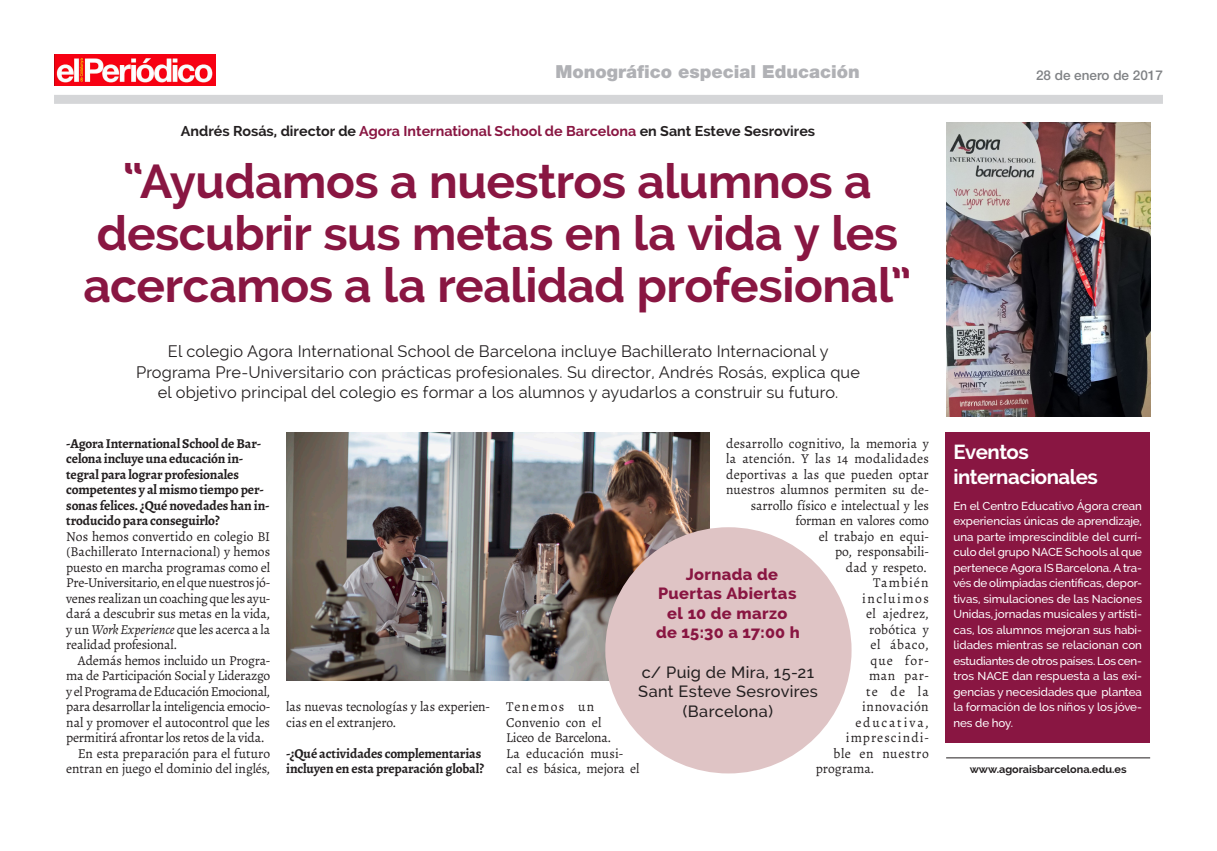
<style>
.page{position:relative;width:1217px;height:851px;background:#fff}
.page>*{position:absolute;margin:0;border:0;box-sizing:border-box;transform-origin:0 0}
.t1{font:700 47.7px/52.1px "Raleway";letter-spacing:-.01em;color:#891642;text-align:center}
.t2{font:700 20.4px/24.5px "Raleway";letter-spacing:-.025em;color:#fff}
.t3{font:900 18px "Helvetica Neue LT Std";color:#b0b1b5}
.t4{font:16.35px/20.4px "Raleway";letter-spacing:.01em;color:#231f20;text-align:center}
.t5{font:800 16.35px/19.5px "Raleway";letter-spacing:.025em;color:#891642;text-align:center}
.t6{font:500 16.35px/19.5px "Raleway";letter-spacing:.02em;color:#231f20;text-align:center}
.t7{font:700 14.25px "Raleway";color:#231f20}
.t8{font:13.65px/15.5px "Alegreya";letter-spacing:-.005em;color:#231f20}
.t9{font:700 13.65px/15.5px "Alegreya";letter-spacing:-.015em;color:#231f20}
.t10{font:13.65px "Alegreya";letter-spacing:-.025em;color:#231f20}
.t11{font:13.65px "Alegreya";letter-spacing:.02em;color:#231f20}
.t12{font:13.65px "Alegreya";letter-spacing:-.03em;color:#231f20}
.t13{font:13.65px "Alegreya";letter-spacing:.04em;color:#231f20}
.t14{font:13.65px "Alegreya";letter-spacing:.08em;color:#231f20}
.t15{font:13.65px "Alegreya";letter-spacing:.135em;color:#231f20}
.t16{font:13.65px "Alegreya";letter-spacing:.105em;color:#231f20}
.t17{font:13.65px "Alegreya";letter-spacing:.015em;color:#231f20}
.t18{font:13.65px "Alegreya";letter-spacing:.075em;color:#231f20}
.t19{font:500 13.5px "Helvetica Neue LT Std";color:#808285}
.t20{font:500 11.55px/15.5px "Raleway";letter-spacing:-.005em;color:#fff;text-align:justify}
.t21{font:700 10.8px "Raleway";letter-spacing:-.005em;color:#231f20}
.s1{color:#891642}
.s2{font-style:italic}
</style>
<div class="page">
<div style="left:54px;top:95px;width:1108px;height:9px;background:#d5d6d8"></div>
<img style="left:54px;top:54px;width:162px;height:31px">
<div style="left:945px;top:432px;width:204px;height:310px;background:#891642"></div>
<hr style="left:945px;top:757px;width:204px;height:1px;background:#231f20">
<img style="left:946px;top:122px;width:203px;height:295px">
<img style="left:286px;top:432px;width:423px;height:248px">
<div style="left:605px;top:527px;width:246px;height:246px;background:#dfc4c5;border-radius:50%"></div>
<h3 class="t3" style="left:555px;top:61px;width:306px">Monográfico especial Educación</h3>
<p class="t19" style="left:1035px;top:67px;width:128px">28 de enero de 2017</p>
<p class="t7" style="left:181px;top:122px;width:635px">Andrés Rosás, director de <span class="s1">Agora International School de Barcelona</span> en Sant Esteve Sesrovires</p>
<h1 class="t1" style="left:83px;top:155px;width:829px">“Ayudamos a nuestros alumnos a descubrir sus metas en la vida y les acercamos a la realidad profesional”</h1>
<p class="t4" style="left:136px;top:341px;width:725px">El colegio Agora International School de Barcelona incluye Bachillerato Internacional y<br>Programa Pre-Universitario con prácticas profesionales. Su director, Andrés Rosás, explica que el objetivo principal del colegio es formar a los alumnos y ayudarlos a construir su futuro.</p>
<p class="t9" style="left:66px;top:435px;width:204px">-Agora International School de Bar&shy;celona incluye una educación in&shy;tegral para lograr profesionales competentes y al mismo tiempo per&shy;sonas felices. ¿Qué novedades han in&shy;troducido para conseguirlo?</p>
<p class="t8" style="left:66px;top:528px;width:205px;text-align:justify">Nos hemos convertido en colegio BI (Bachillerato Internacional) y hemos puesto en marcha programas como el Pre-Universitario, en el que nuestros jó&shy;venes realizan un coaching que les ayu&shy;dará a descubrir sus metas en la vida, y un <span class="s2">Work Experience</span> que les acerca a la realidad profesional.</p>
<p class="t8" style="left:78px;top:652px;width:194px">Además hemos incluido un Progra-</p>
<p class="t10" style="left:66px;top:667px;width:205px">ma de Participación Social y Liderazgo</p>
<p class="t12" style="left:66px;top:683px;width:205px">y el Programa de Educación Emocional,</p>
<p class="t10" style="left:66px;top:698px;width:205px">para desarrollar la inteligencia emocio-</p>
<p class="t8" style="left:66px;top:714px;width:205px">nal y promover el autocontrol que les</p>
<p class="t8" style="left:66px;top:730px;width:199px">permitirá afrontar los retos de la vida.</p>
<p class="t8" style="left:78px;top:745px;width:194px">En esta preparación para el futuro</p>
<p class="t8" style="left:66px;top:761px;width:205px">entran en juego el dominio del inglés,</p>
<p class="t8" style="left:726px;top:435px;width:204px">desarrollo cognitivo, la memoria y</p>
<p class="t11" style="left:726px;top:450px;width:204px">la atención. Y las 14 modalidades</p>
<p class="t8" style="left:726px;top:466px;width:204px">deportivas a las que pueden optar</p>
<p class="t8" style="left:726px;top:482px;width:204px">nuestros alumnos permiten su de-</p>
<p class="t8" style="left:750px;top:497px;width:180px">sarrollo físico e intelectual y les</p>
<p class="t8" style="left:795px;top:513px;width:135px">forman en valores como</p>
<p class="t8" style="left:818px;top:528px;width:112px">el trabajo en equi-</p>
<p class="t8" style="left:834px;top:544px;width:95px">po, responsabili-</p>
<p class="t8" style="left:845px;top:559px;width:82px">dad y respeto.</p>
<p class="t18" style="left:872px;top:574px;width:57px">También</p>
<p class="t16" style="left:862px;top:590px;width:68px">incluimos</p>
<p class="t11" style="left:866px;top:605px;width:64px">el ajedrez,</p>
<p class="t17" style="left:868px;top:621px;width:61px">robótica y</p>
<p class="t8" style="left:870px;top:637px;width:60px">el ábaco,</p>
<p class="t8" style="left:870px;top:652px;width:60px">que for-</p>
<p class="t8" style="left:868px;top:668px;width:61px">man par-</p>
<p class="t8" style="left:866px;top:683px;width:64px">te de la</p>
<p class="t13" style="left:862px;top:698px;width:68px">innovación</p>
<p class="t15" style="left:855px;top:714px;width:75px">educativa,</p>
<p class="t14" style="left:845px;top:729px;width:84px">imprescindi-</p>
<p class="t13" style="left:833px;top:745px;width:97px">ble en nuestro</p>
<p class="t8" style="left:815px;top:761px;width:60px">programa.</p>
<p class="t5" style="left:656px;top:564px;width:145px">Jornada de<br>Puertas Abiertas el 10 de marzo de 15:30 a 17:00 h</p>
<p class="t6" style="left:638px;top:662px;width:181px">c/ Puig de Mira, 15-21<br>Sant Esteve Sesrovires (Barcelona)</p>
<p class="t8" style="left:286px;top:699px;width:205px">las nuevas tecnologías y las experien&shy;cias en el extranjero.</p>
<p class="t9" style="left:286px;top:745px;width:199px">-¿Qué actividades complementarias incluyen en esta preparación global?</p>
<p class="t8" style="left:506px;top:699px;width:135px">Tenemos un<br>Convenio con el<br>Liceo de Barcelona.<br>La educación musi&shy;cal es básica, mejora el</p>
<h2 class="t2" style="left:953px;top:440px;width:146px">Eventos internacionales</h2>
<p class="t20" style="left:953px;top:498px;width:190px">En el Centro Educativo Ágora crean experiencias únicas de aprendizaje, una parte imprescindible del currí&shy;culo del grupo NACE Schools al que pertenece Agora IS Barcelona. A tra&shy;vés de olimpiadas científicas, depor&shy;tivas, simulaciones de las Naciones Unidas, jornadas musicales y artísti&shy;cas, los alumnos mejoran sus habi&shy;lidades mientras se relacionan con estudiantes de otros países. Los cen&shy;tros NACE dan respuesta a las exi&shy;gencias y necesidades que plantea la formación de los niños y los jóve&shy;nes de hoy.</p>
<p class="t21" style="left:969px;top:763px;width:158px">www.agoraisbarcelona.edu.es</p>
</div>
